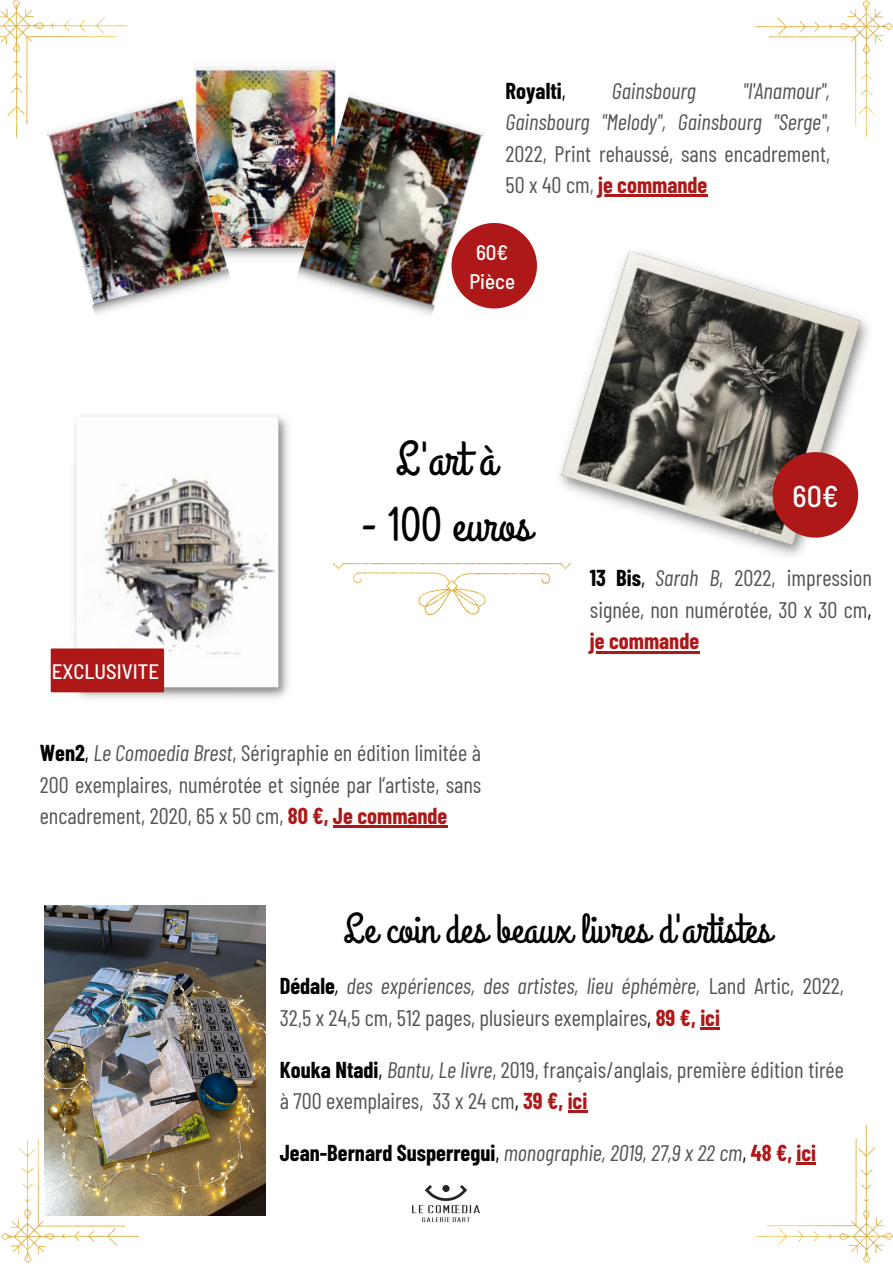
<style>
.page{position:relative;width:893px;height:1264px;background:#fff}
.page>*{position:absolute;margin:0;border:0;box-sizing:border-box;transform-origin:0 0}
.t1{font:47.85px "Grand Hotel";color:#000}
.t2{font:42px "Grand Hotel";color:#000}
.t3{font:500 semi-condensed 30px "Barlow";color:#fff}
.t4{font:22.5px/31.5px "Barlow Condensed";color:#545454}
.t5{font:italic 22.5px/31.5px "Barlow Condensed";color:#545454;text-align:justify}
.t6{font:700 22.5px "Barlow Condensed";color:#000}
.t7{font:500 semi-condensed 21px/29.2px "Barlow";color:#fff;text-align:center}
.t8{font:500 semi-condensed 20.85px "Barlow";color:#fff}
.s1{font-weight:400}
.s2{font-style:normal}
.s3{font-style:normal;color:#737373}
.s4{font-weight:700;font-style:normal;color:#af1818}
.s5{font-weight:700;color:#000}
.s6{color:#000}
.s7{font-style:italic}
.s8{font-weight:700;color:#af1818}
.s9{font-style:italic;color:#000}
.s10{font-weight:700;font-style:normal;color:#000}
.s11{font-style:normal;color:#000}
</style>
<div class="page">
<img style="left:412px;top:1184px;width:68px;height:39px">
<img style="left:560px;top:250px;width:309px;height:315px">
<img style="left:195px;top:67px;width:140px;height:191px">
<img style="left:48px;top:89px;width:185px;height:226px">
<img style="left:294px;top:87px;width:190px;height:228px">
<img style="left:67px;top:415px;width:222px;height:284px">
<hr style="left:700px;top:1026px;width:20px;height:3px;background:#af1818">
<hr style="left:567px;top:1110px;width:20px;height:2px;background:#af1818">
<img style="left:0;top:0;width:128px;height:137px">
<img style="left:755px;top:0;width:137px;height:137px">
<img style="left:755px;top:1125px;width:137px;height:137px">
<img style="left:1px;top:1139px;width:137px;height:123px">
<img style="left:333px;top:563px;width:237px;height:51px">
<img style="left:44px;top:905px;width:222px;height:309px">
<svg style="left:451px;top:223px;width:86px;height:85px"></svg>
<svg style="left:772px;top:452px;width:86px;height:85px;background:#af3837"></svg>
<div style="left:51px;top:648px;width:113px;height:44px;background:#af1818"></div>
<hr style="left:598px;top:194px;width:109px;height:3px;background:#af1818">
<hr style="left:590px;top:651px;width:109px;height:3px;background:#af1818">
<hr style="left:333px;top:825px;width:114px;height:2px;background:#af1818">
<p class="t6" style="left:505px;top:76px;width:62px">Royalti<span class="s1">,</span></p>
<p class="t5" style="left:612px;top:74px;width:85px">Gainsbourg</p>
<p class="t5" style="left:505px;top:74px;width:326px;text-indent:237px">"l'Anamour", Gainsbourg "Melody", Gainsbourg "Serge"<span class="s2">, 2022, Print rehaussé, sans encadrement, 50 x 40 cm</span><span class="s3">,</span> <span class="s4">je commande</span></p>
<p class="t7" style="left:469px;top:237px;width:47px">60€<br>Pièce</p>
<p class="t8" style="left:52px;top:658px;width:109px">EXCLUSIVITE</p>
<h1 class="t1" style="left:396px;top:428px;width:102px">L'art à</h1>
<h1 class="t1" style="left:361px;top:495px;width:172px">- 100 euros</h1>
<p class="t4" style="left:40px;top:736px;width:443px;text-align:justify"><span class="s5">Wen2</span><span class="s6">,</span> <span class="s7">Le Comoedia Brest</span>, Sérigraphie en édition limitée à 200 exemplaires, numérotée et signée par l’artiste, sans encadrement, 2020, 65 x 50 cm, <span class="s8">80 €, Je commande</span></p>
<h3 class="t3" style="left:792px;top:477px;width:48px">60€</h3>
<p class="t4" style="left:590px;top:561px;width:283px;text-align:justify"><span class="s5">13 Bis</span><span class="s6">,</span> <span class="s7">Sarah B</span>, 2022, impression signée, non numérotée, 30 x 30 cm<span class="s6">, </span><span class="s8">je commande</span></p>
<h2 class="t2" style="left:343px;top:902px;width:429px">Le coin des beaux livres d'artistes</h2>
<p class="t4" style="left:280px;top:969px;width:565px"><span class="s5">Dédale</span><span class="s9">,</span> <span class="s7">des expériences, des artistes, lieu éphémère,</span> Land Artic, 2022,<br>32,5 x 24,5 cm, 512 pages, plusieurs exemplaires<span class="s6">,</span> <span class="s8">89 €, ici</span></p>
<p class="t4" style="left:280px;top:1052px;width:565px"><span class="s5">Kouka Ntadi</span><span class="s6">,</span> <span class="s7">Bantu, Le livre</span>, 2019, français/anglais, première édition tirée à 700 exemplaires, 33 x 24 cm<span class="s6">,</span> <span class="s8">39 €, ici</span></p>
<p class="t5" style="left:280px;top:1136px;width:538px"><span class="s10">Jean-Bernard Susperregui</span><span class="s11">,</span> monographie, 2019, 27,9 x 22 cm<span class="s11">,</span> <span class="s4">48 €, ici</span></p>
</div>
